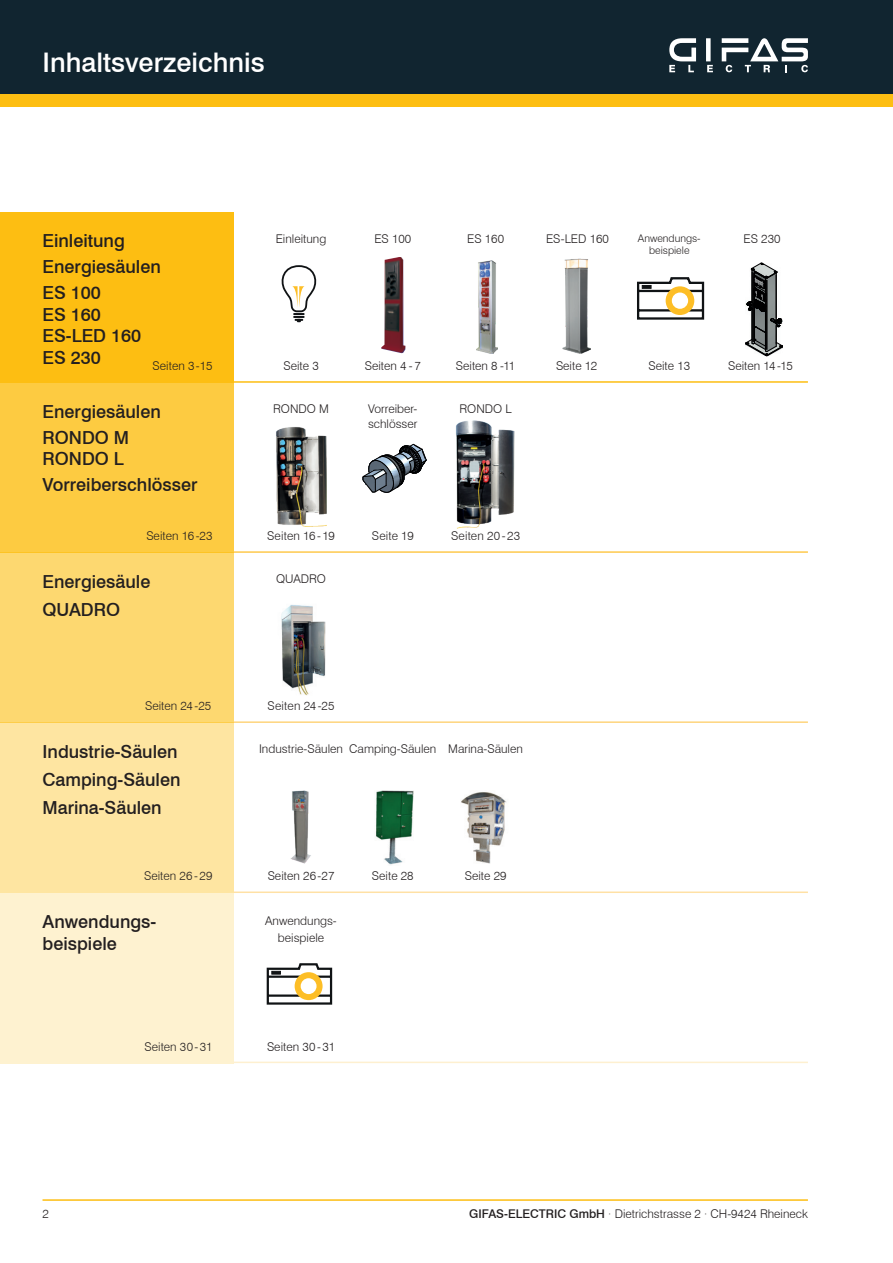
<style>
.page{position:relative;width:893px;height:1263px;background:#fff}
.page>*{position:absolute;margin:0;border:0;box-sizing:border-box;transform-origin:0 0}
.t1{font:500 27px "Swiss 721 BT";color:#fff}
.t2{font:500 18px/25.8px "Swiss 721 BT";color:#231f20}
.t3{font:300 12px/17.2px "Swiss 721 BT";color:#231f20;text-align:center}
.t4{font:300 10.5px/12px "Swiss 721 BT";color:#231f20;text-align:center}
.s1{font-weight:500}
</style>
<div class="page">
<div style="left:0;top:89px;width:893px;height:17px;background:#fdbe12"></div>
<div style="left:0;top:0;width:893px;height:94px;background:#112530"></div>
<div style="left:0;top:213px;width:234px;height:170px;background:#fdbe12"></div>
<div style="left:0;top:383px;width:234px;height:170px;background:#fdcb41"></div>
<div style="left:0;top:553px;width:234px;height:170px;background:#fdd870"></div>
<div style="left:0;top:723px;width:234px;height:170px;background:#fee5a1"></div>
<div style="left:0;top:893px;width:234px;height:170px;background:#fef2d0"></div>
<div style="left:706px;top:38px;width:5px;height:23px;background:#fff"></div>
<svg style="left:669px;top:38px;width:27px;height:34px"></svg>
<svg style="left:707px;top:65px;width:6px;height:7px"></svg>
<svg style="left:722px;top:38px;width:86px;height:34px"></svg>
<hr style="left:43px;top:1199px;width:765px;height:2px;background:#fdbe12">
<hr style="left:234px;top:381px;width:574px;height:2px;background:#fdbe12">
<hr style="left:234px;top:551px;width:574px;height:2px;background:#fec94d">
<hr style="left:234px;top:721px;width:574px;height:2px;background:#fed57c">
<hr style="left:234px;top:891px;width:574px;height:2px;background:#ffe1a5">
<hr style="left:234px;top:1061px;width:574px;height:2px;background:#fef0d0">
<img style="left:562px;top:258px;width:29px;height:96px">
<img style="left:381px;top:257px;width:24px;height:96px">
<img style="left:461px;top:792px;width:46px;height:72px">
<img style="left:290px;top:790px;width:21px;height:74px">
<img style="left:476px;top:260px;width:21px;height:94px">
<img style="left:281px;top:605px;width:45px;height:91px">
<img style="left:376px;top:790px;width:37px;height:75px">
<svg style="left:637px;top:277px;width:67px;height:43px"></svg>
<svg style="left:282px;top:265px;width:34px;height:57px"></svg>
<img style="left:746px;top:301px;width:30px;height:17px">
<hr style="left:754px;top:306px;width:1px;height:37px;background:#000001">
<hr style="left:767px;top:280px;width:1px;height:69px;background:#000001">
<hr style="left:766px;top:280px;width:1px;height:69px;background:#000001">
<hr style="left:753px;top:273px;width:1px;height:69px;background:#000001">
<hr style="left:752px;top:270px;width:1px;height:73px;background:#000001">
<hr style="left:776px;top:273px;width:1px;height:47px;background:#000001">
<hr style="left:765px;top:278px;width:1px;height:73px;background:#000001">
<svg style="left:746px;top:318px;width:37px;height:38px"></svg>
<svg style="left:747px;top:263px;width:31px;height:49px"></svg>
<svg style="left:267px;top:963px;width:65px;height:42px"></svg>
<img style="left:456px;top:420px;width:58px;height:109px">
<svg style="left:363px;top:444px;width:64px;height:49px"></svg>
<img style="left:276px;top:427px;width:51px;height:100px">
<h1 class="t1" style="left:43px;top:46px;width:224px">Inhaltsverzeichnis</h1>
<h2 class="t2" style="left:43px;top:228px;width:120px">Einleitung<br>Energiesäulen<br>ES 100</h2>
<h2 class="t2" style="left:43px;top:303px;width:100px;line-height:21.6px">ES 160<br>ES-LED 160<br>ES 230</h2>
<p class="t3" style="left:153px;top:357px;width:61px">Seiten 3-15</p>
<p class="t3" style="left:276px;top:230px;width:52px">Einleitung</p>
<p class="t3" style="left:467px;top:230px;width:38px">ES 160</p>
<p class="t3" style="left:546px;top:230px;width:64px">ES-LED 160</p>
<p class="t3" style="left:374px;top:230px;width:38px">ES 100</p>
<p class="t4" style="left:638px;top:232px;width:63px">Anwendungs&shy;beispiele</p>
<p class="t3" style="left:744px;top:230px;width:38px">ES 230</p>
<p class="t3" style="left:283px;top:357px;width:37px">Seite 3</p>
<p class="t3" style="left:365px;top:357px;width:57px">Seiten 4 -7</p>
<p class="t3" style="left:456px;top:357px;width:61px">Seiten 8 -11</p>
<p class="t3" style="left:556px;top:357px;width:43px">Seite 12</p>
<p class="t3" style="left:648px;top:357px;width:43px">Seite 13</p>
<p class="t3" style="left:728px;top:357px;width:66px">Seiten 14-15</p>
<h2 class="t2" style="left:43px;top:398px;width:120px">Energiesäulen<br>RONDO M</h2>
<h2 class="t2" style="left:43px;top:446px;width:157px">RONDO L<br>Vorreiberschlösser</h2>
<p class="t3" style="left:273px;top:400px;width:57px">RONDO M</p>
<p class="t3" style="left:368px;top:402px;width:51px;line-height:14.4px;text-align:left">Vorreiber&shy;schlösser</p>
<p class="t3" style="left:459px;top:400px;width:54px">RONDO L</p>
<p class="t3" style="left:146px;top:527px;width:68px">Seiten 16-23</p>
<p class="t3" style="left:267px;top:527px;width:69px">Seiten 16-19</p>
<p class="t3" style="left:372px;top:527px;width:43px">Seite 19</p>
<p class="t3" style="left:451px;top:527px;width:70px">Seiten 20-23</p>
<h2 class="t2" style="left:43px;top:567px;width:109px;line-height:27.9px">Energiesäule<br>QUADRO</h2>
<p class="t3" style="left:276px;top:570px;width:51px">QUADRO</p>
<p class="t3" style="left:145px;top:697px;width:68px">Seiten 24-25</p>
<p class="t3" style="left:268px;top:697px;width:68px">Seiten 24-25</p>
<h2 class="t2" style="left:43px;top:737px;width:139px;line-height:27.9px">Industrie-Säulen<br>Camping-Säulen<br>Marina-Säulen</h2>
<p class="t3" style="left:349px;top:740px;width:175px">Camping-Säulen Marina-Säulen</p>
<p class="t3" style="left:259px;top:740px;width:85px">Industrie-Säulen</p>
<p class="t3" style="left:144px;top:867px;width:70px">Seiten 26-29</p>
<p class="t3" style="left:268px;top:867px;width:68px">Seiten 26-27</p>
<p class="t3" style="left:372px;top:867px;width:43px">Seite 28</p>
<p class="t3" style="left:465px;top:867px;width:43px">Seite 29</p>
<h2 class="t2" style="left:43px;top:910px;width:115px;line-height:21.6px">Anwendungs&shy;beispiele</h2>
<p class="t3" style="left:265px;top:912px;width:73px">Anwendungs&shy;beispiele</p>
<p class="t3" style="left:145px;top:1038px;width:70px">Seiten 30-31</p>
<p class="t3" style="left:267px;top:1038px;width:70px">Seiten 30-31</p>
<p class="t3" style="left:43px;top:1205px;width:8px">2</p>
<p class="t3" style="left:469px;top:1205px;width:340px"><span class="s1">GIFAS-ELECTRIC GmbH</span> · Dietrichstrasse 2 · CH-9424 Rheineck</p>
</div>
